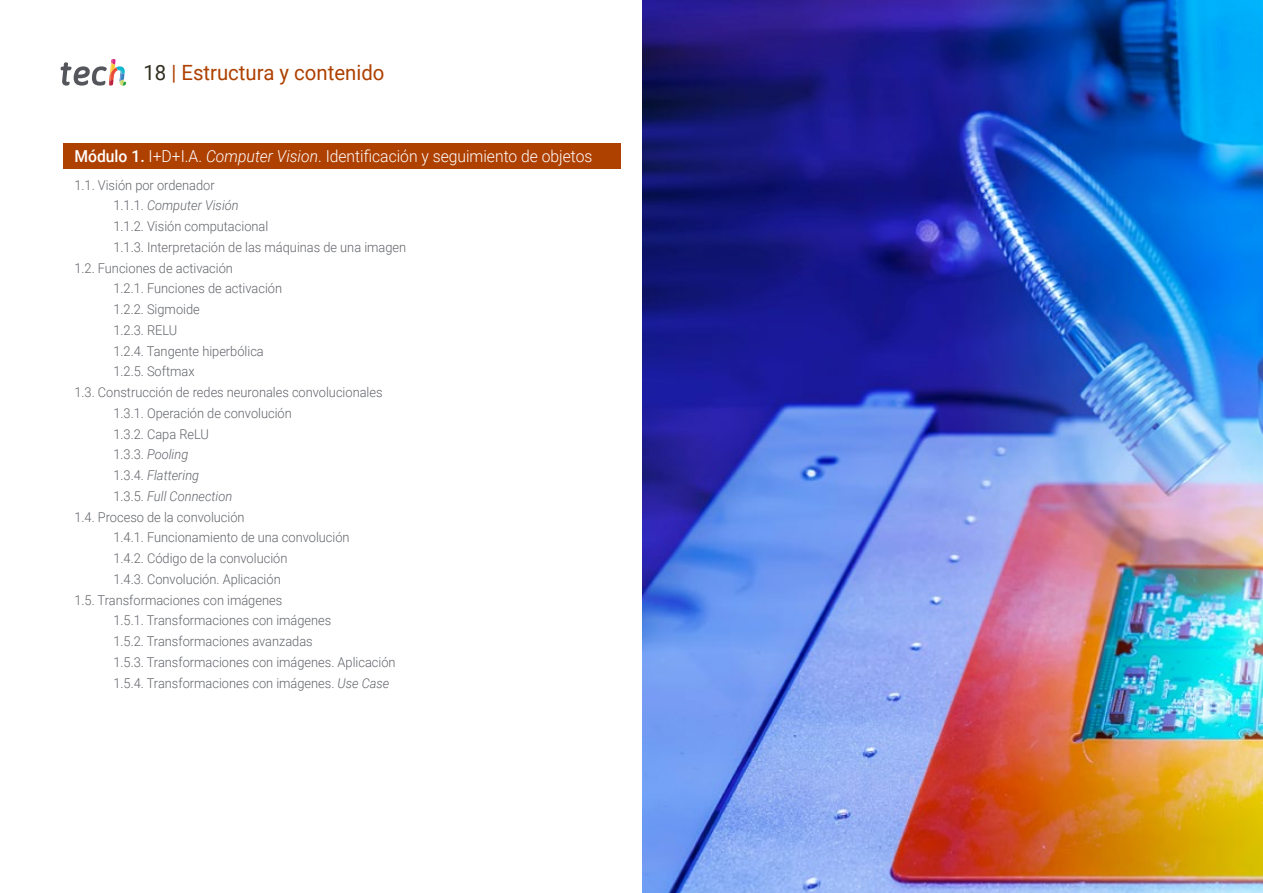
<style>
.page{position:relative;width:1263px;height:893px;background:#fff}
.page>*{position:absolute;margin:0;border:0;box-sizing:border-box;transform-origin:0 0}
.t1{font:21px "Roboto";color:#ae4000}
.t2{font:300 16.5px "Roboto";color:#fff;scale:.95 1}
.t3{font:300 13.5px "Roboto";color:#61646a;scale:.95 1}
.t4{font:italic 300 13.5px "Roboto";color:#61646a;scale:.95 1}
.s1{color:#312e20}
.s2{font-weight:500}
.s3{font-style:italic}
.s4{font-style:normal}
</style>
<div class="page">
<div style="left:63px;top:144px;width:558px;height:25px;background:#ae4000"></div>
<svg style="left:61px;top:59px;width:65px;height:27px"></svg>
<img style="left:642px;top:0;width:621px;height:893px">
<h1 class="t1" style="left:144px;top:57px;width:242px"><span class="s1">18</span> | Estructura y contenido</h1>
<p class="t2" style="left:74px;top:145px;width:547px"><span class="s2">Módulo 1.</span> I+D+I.A. <span class="s3">Computer Vision</span>. Identificación y seguimiento de objetos</p>
<p class="t3" style="left:74px;top:175px;width:149px">1.1. Visión por ordenador</p>
<p class="t4" style="left:113px;top:196px;width:133px"><span class="s4">1.1.1.</span> Computer Visión</p>
<p class="t3" style="left:113px;top:217px;width:165px">1.1.2. Visión computacional</p>
<p class="t3" style="left:113px;top:238px;width:310px">1.1.3. Interpretación de las máquinas de una imagen</p>
<p class="t3" style="left:74px;top:258px;width:168px">1.2. Funciones de activación</p>
<p class="t3" style="left:113px;top:279px;width:179px">1.2.1. Funciones de activación</p>
<p class="t3" style="left:113px;top:300px;width:92px">1.2.2. Sigmoide</p>
<p class="t3" style="left:113px;top:321px;width:69px">1.2.3. RELU</p>
<p class="t3" style="left:113px;top:341px;width:160px">1.2.4. Tangente hiperbólica</p>
<p class="t3" style="left:113px;top:362px;width:87px">1.2.5. Softmax</p>
<p class="t3" style="left:74px;top:383px;width:326px">1.3. Construcción de redes neuronales convolucionales</p>
<p class="t3" style="left:113px;top:404px;width:189px">1.3.1. Operación de convolución</p>
<p class="t3" style="left:113px;top:424px;width:102px">1.3.2. Capa ReLU</p>
<p class="t4" style="left:113px;top:445px;width:80px"><span class="s4">1.3.3.</span> Pooling</p>
<p class="t4" style="left:113px;top:466px;width:92px"><span class="s4">1.3.4.</span> Flattering</p>
<p class="t4" style="left:113px;top:487px;width:127px"><span class="s4">1.3.5.</span> Full Connection</p>
<p class="t3" style="left:74px;top:507px;width:181px">1.4. Proceso de la convolución</p>
<p class="t3" style="left:113px;top:528px;width:250px">1.4.1. Funcionamiento de una convolución</p>
<p class="t3" style="left:113px;top:549px;width:185px">1.4.2. Código de la convolución</p>
<p class="t3" style="left:113px;top:569px;width:178px">1.4.3. Convolución. Aplicación</p>
<p class="t3" style="left:74px;top:590px;width:220px">1.5. Transformaciones con imágenes</p>
<p class="t3" style="left:113px;top:611px;width:231px">1.5.1. Transformaciones con imágenes</p>
<p class="t3" style="left:113px;top:632px;width:211px">1.5.2. Transformaciones avanzadas</p>
<p class="t3" style="left:113px;top:652px;width:298px">1.5.3. Transformaciones con imágenes. Aplicación</p>
<p class="t3" style="left:113px;top:673px;width:292px">1.5.4. Transformaciones con imágenes. <span class="s3">Use Case</span></p>
</div>
